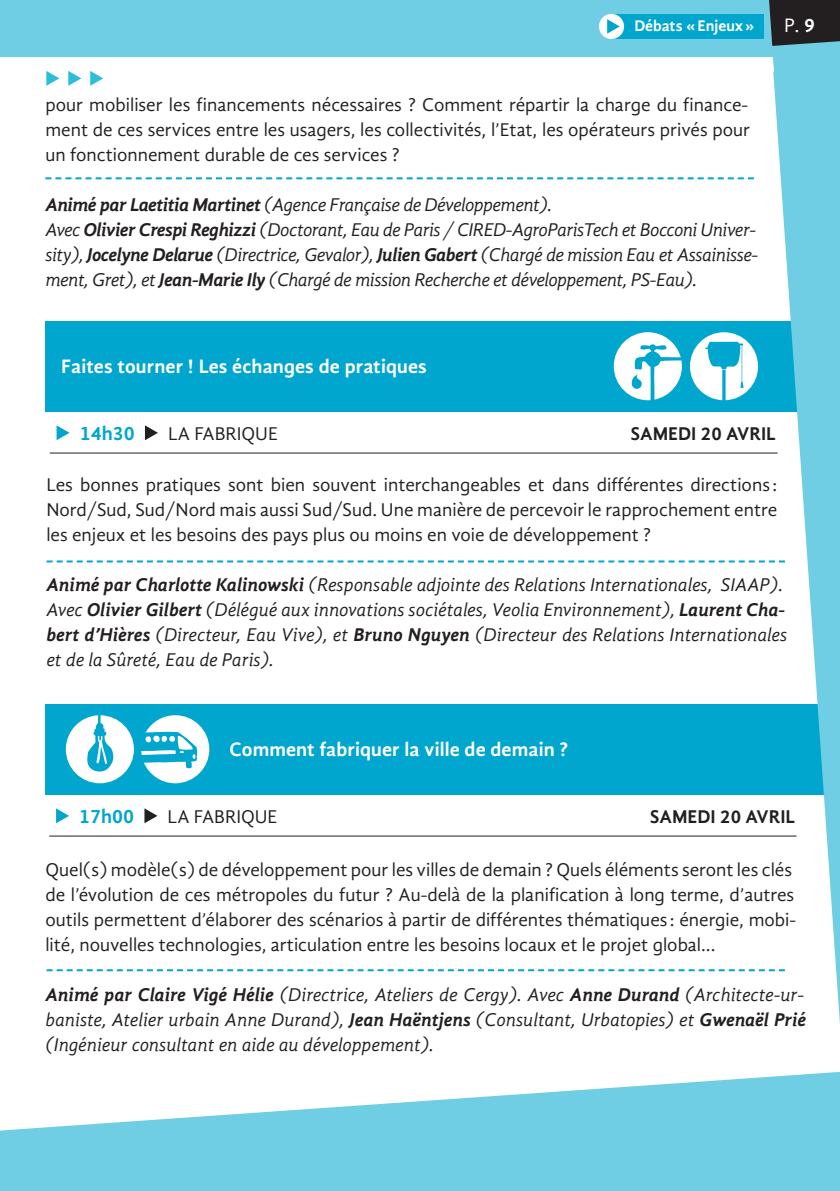
<style>
.page{position:relative;width:840px;height:1191px;background:#fff}
.page>*{position:absolute;margin:0;border:0;box-sizing:border-box;transform-origin:0 0}
.t1{font:700 20px "Gandhi Sans";letter-spacing:.005em;color:#fff}
.t2{font:700 20px "Gandhi Sans";color:#00a6cd}
.t3{font:20px "Gandhi Sans";color:#fff}
.t4{font:19px/25px "Gandhi Sans";color:#231f20;text-align:justify}
.t5{font:italic 19px/25px "Gandhi Sans";letter-spacing:-.01em;color:#231f20;text-align:justify}
.t6{font:italic 19px "Gandhi Sans";letter-spacing:-.03em;color:#231f20}
.t7{font:700 19px "Gandhi Sans";color:#231f20}
.t8{font:700 15.8px "Gandhi Sans";color:#fff}
.s1{font-weight:700}
</style>
<div class="page">
<div style="left:0;top:0;width:839px;height:1191px;background:#70cee4"></div>
<div style="left:0;top:57px;width:839px;height:1073px;background:#fff"></div>
<svg style="left:768px;top:57px;width:71px;height:956px;fill:#fff"></svg>
<div style="left:45px;top:704px;width:794px;height:90px;background:#00a6cd"></div>
<svg style="left:46px;top:71px;width:13px;height:15px"></svg>
<svg style="left:68px;top:71px;width:13px;height:15px"></svg>
<svg style="left:90px;top:71px;width:13px;height:15px"></svg>
<div style="left:611px;top:14px;width:153px;height:25px;background:#00a6cd"></div>
<div style="left:598px;top:14px;width:25px;height:25px;background:#fff;border-radius:50%"></div>
<svg style="left:607px;top:19px;width:12px;height:15px"></svg>
<svg style="left:769px;top:0;width:70px;height:46px;background:#282b2e"></svg>
<div style="left:45px;top:321px;width:794px;height:90px;background:#00a6cd"></div>
<svg style="left:613px;top:332px;width:68px;height:68px"></svg>
<svg style="left:690px;top:332px;width:67px;height:68px"></svg>
<svg style="left:57px;top:425px;width:12px;height:15px"></svg>
<svg style="left:145px;top:425px;width:13px;height:15px"></svg>
<hr style="left:50px;top:452px;width:727px;height:1px;background:#231f20">
<svg style="left:47px;top:560px;width:725px;height:2px"></svg>
<svg style="left:47px;top:969px;width:725px;height:2px"></svg>
<svg style="left:56px;top:808px;width:13px;height:15px"></svg>
<svg style="left:144px;top:808px;width:13px;height:15px"></svg>
<hr style="left:49px;top:835px;width:747px;height:1px;background:#231f20">
<svg style="left:141px;top:715px;width:68px;height:68px"></svg>
<svg style="left:66px;top:715px;width:68px;height:68px"></svg>
<svg style="left:45px;top:177px;width:708px;height:2px"></svg>
<svg style="left:772px;top:67px;width:67px;height:958px"></svg>
<p class="t8" style="left:634px;top:16px;width:122px">Débats «Enjeux»</p>
<p class="t3" style="left:783px;top:14px;width:32px">P. <span class="s1">9</span></p>
<p class="t4" style="left:45px;top:92px;width:705px">pour mobiliser les financements nécessaires ? Comment répartir la charge du finance&shy;ment de ces services entre les usagers, les collectivités, l’Etat, les opérateurs privés pour un fonctionnement durable de ces services ?</p>
<p class="t6" style="left:45px;top:194px;width:508px"><span class="s1">Animé par Laetitia Martinet</span> (Agence Française de Développement).</p>
<p class="t5" style="left:45px;top:217px;width:714px">Avec <span class="s1">Olivier Crespi Reghizzi</span> (Doctorant, Eau de Paris / CIRED-AgroParisTech et Bocconi Univer&shy;sity), <span class="s1">Jocelyne Delarue</span> (Directrice, Gevalor), <span class="s1">Julien Gabert</span> (Chargé de mission Eau et Assainisse&shy;ment, Gret), et <span class="s1">Jean-Marie Ily</span> (Chargé de mission Recherche et développement, PS-Eau).</p>
<p class="t1" style="left:61px;top:355px;width:367px">Faites tourner ! Les échanges de pratiques</p>
<p class="t2" style="left:80px;top:422px;width:56px">14h30</p>
<p class="t4" style="left:168px;top:421px;width:111px">LA FABRIQUE</p>
<p class="t7" style="left:630px;top:423px;width:147px">SAMEDI 20 AVRIL</p>
<p class="t4" style="left:46px;top:472px;width:732px">Les bonnes pratiques sont bien souvent interchangeables et dans différentes directions :<br>Nord/Sud, Sud/Nord mais aussi Sud/Sud. Une manière de percevoir le rapprochement entre les enjeux et les besoins des pays plus ou moins en voie de développement ?</p>
<p class="t5" style="left:46px;top:572px;width:738px"><span class="s1">Animé par Charlotte Kalinowski</span> (Responsable adjointe des Relations Internationales, SIAAP).</p>
<p class="t5" style="left:46px;top:597px;width:741px">Avec <span class="s1">Olivier Gilbert</span> (Délégué aux innovations sociétales, Veolia Environnement), <span class="s1">Laurent Cha&shy;bert d’Hières</span> (Directeur, Eau Vive), et <span class="s1">Bruno Nguyen</span> (Directeur des Relations Internationales et de la Sûreté, Eau de Paris).</p>
<p class="t1" style="left:229px;top:738px;width:340px">Comment fabriquer la ville de demain ?</p>
<p class="t2" style="left:79px;top:805px;width:56px">17h00</p>
<p class="t4" style="left:167px;top:804px;width:111px">LA FABRIQUE</p>
<p class="t7" style="left:649px;top:806px;width:147px">SAMEDI 20 AVRIL</p>
<p class="t4" style="left:45px;top:857px;width:752px;text-align:left">Quel(s) modèle(s) de développement pour les villes de demain ? Quels éléments seront les clés de l’évolution de ces métropoles du futur ? Au-delà de la planification à long terme, d’autres outils permettent d’élaborer des scénarios à partir de différentes thématiques : énergie, mobi&shy;lité, nouvelles technologies, articulation entre les besoins locaux et le projet global...</p>
<p class="t5" style="left:45px;top:982px;width:762px"><span class="s1">Animé par Claire Vigé Hélie</span> (Directrice, Ateliers de Cergy). Avec <span class="s1">Anne Durand</span> (Architecte-ur&shy;baniste, Atelier urbain Anne Durand), <span class="s1">Jean Haëntjens</span> (Consultant, Urbatopies) et <span class="s1">Gwenaël Prié </span>(Ingénieur consultant en aide au développement).</p>
</div>
